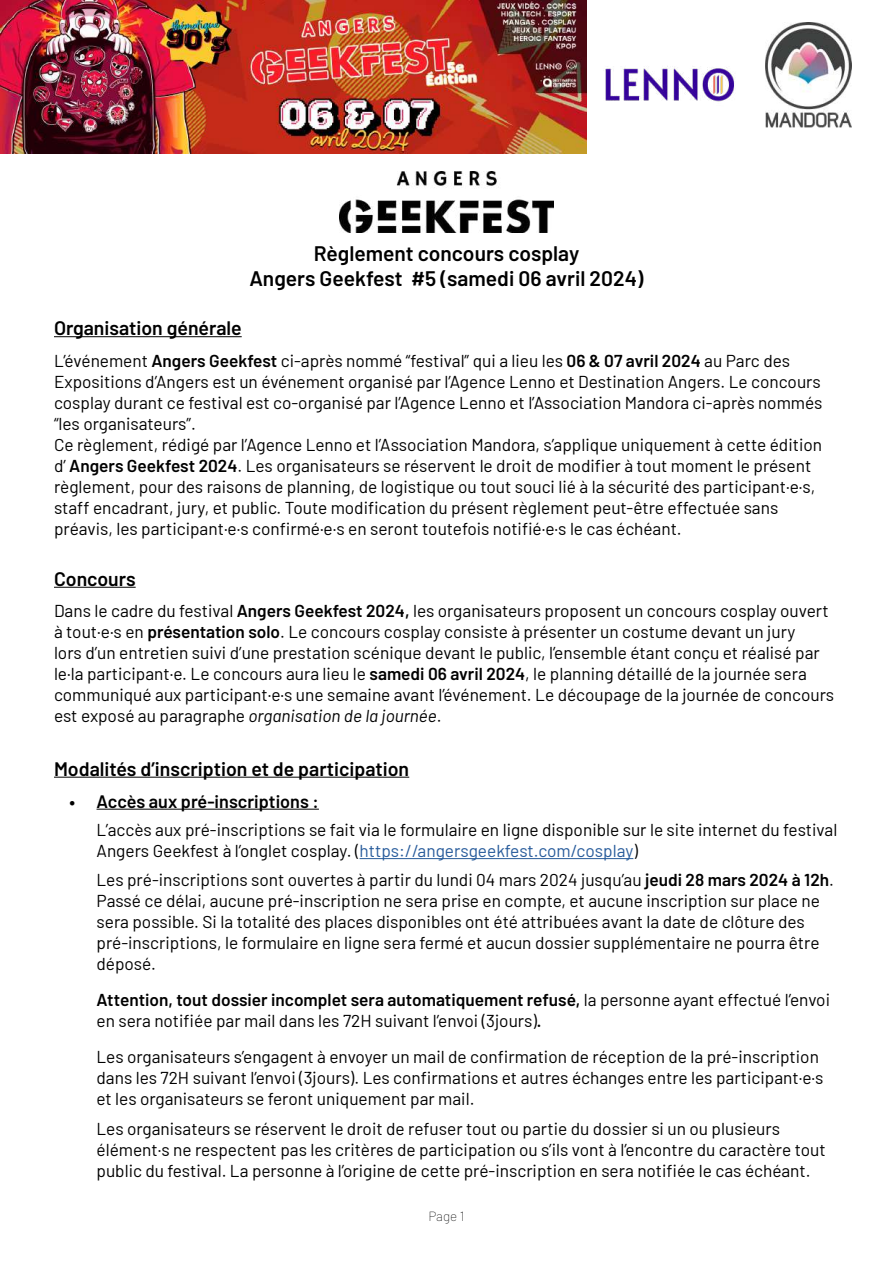
<style>
.page{position:relative;width:893px;height:1263px;background:#fff}
.page>*{position:absolute;margin:0;border:0;box-sizing:border-box;transform-origin:0 0}
.t1{font:600 21px/25.2px "Barlow";color:#000;text-align:center}
.t2{font:600 19.5px "Barlow";color:#000}
.t3{font:600 18px "Barlow";color:#000}
.t4{font:17.25px/21px "Barlow";color:#000}
.t5{font:100 13.5px "Barlow";color:#000}
.s1{font-weight:600}
.s2{font-style:italic}
.s3{color:#275b9b}
</style>
<div class="page">
<img style="left:339px;top:171px;width:214px;height:62px">
<img style="left:605px;top:66px;width:130px;height:36px">
<img style="left:765px;top:23px;width:86px;height:105px">
<hr style="left:54px;top:336px;width:188px;height:1px;background:#000">
<hr style="left:54px;top:587px;width:82px;height:1px;background:#000">
<hr style="left:54px;top:777px;width:355px;height:1px;background:#000">
<hr style="left:97px;top:809px;width:222px;height:1px;background:#000">
<hr style="left:360px;top:858px;width:273px;height:1px;background:#275b9b">
<img style="left:0;top:0;width:587px;height:153px">
<p class="t1" style="left:249px;top:239px;width:396px">Règlement concours cosplay<br>Angers Geekfest #5 (samedi 06 avril 2024)</p>
<p class="t2" style="left:54px;top:314px;width:189px">Organisation générale</p>
<p class="t4" style="left:54px;top:349px;width:770px">L’événement <span class="s1">Angers Geekfest</span> ci-après nommé “festival” qui a lieu les <span class="s1">06 &amp; 07 avril 2024</span> au Parc des Expositions d’Angers est un événement organisé par l’Agence Lenno et Destination Angers. Le concours cosplay durant ce festival est co-organisé par l’Agence Lenno et l’Association Mandora ci-après nommés “les organisateurs”.<br>Ce règlement, rédigé par l’Agence Lenno et l’Association Mandora, s’applique uniquement à cette édition d’ <span class="s1">Angers Geekfest 2024</span>. Les organisateurs se réservent le droit de modifier à tout moment le présent règlement, pour des raisons de planning, de logistique ou tout souci lié à la sécurité des participant·e·s, staff encadrant, jury, et public. Toute modification du présent règlement peut-être effectuée sans préavis, les participant·e·s confirmé·e·s en seront toutefois notifié·e·s le cas échéant.</p>
<p class="t2" style="left:54px;top:564px;width:83px">Concours</p>
<p class="t4" style="left:54px;top:599px;width:782px">Dans le cadre du festival <span class="s1">Angers Geekfest 2024,</span> les organisateurs proposent un concours cosplay ouvert à tout·e·s en <span class="s1">présentation solo</span>. Le concours cosplay consiste à présenter un costume devant un jury<br>lors d’un entretien suivi d’une prestation scénique devant le public, l’ensemble étant conçu et réalisé par le·la participant·e. Le concours aura lieu le <span class="s1">samedi 06 avril 2024</span>, le planning détaillé de la journée sera communiqué aux participant·e·s une semaine avant l’événement. Le découpage de la journée de concours est exposé au paragraphe <span class="s2">organisation de la journée</span>.</p>
<p class="t2" style="left:54px;top:754px;width:357px">Modalités d’inscription et de participation</p>
<p class="t3" style="left:70px;top:788px;width:251px">• Accès aux pré-inscriptions :</p>
<p class="t4" style="left:97px;top:818px;width:742px">L’accès aux pré-inscriptions se fait via le formulaire en ligne disponible sur le site internet du festival<br>Angers Geekfest à l’onglet cosplay. (<span class="s3">https://angersgeekfest.com/cosplay</span>)</p>
<p class="t4" style="left:97px;top:868px;width:739px">Les pré-inscriptions sont ouvertes à partir du lundi 04 mars 2024 jusqu’au <span class="s1">jeudi 28 mars 2024 à 12h</span>.<br>Passé ce délai, aucune pré-inscription ne sera prise en compte, et aucune inscription sur place ne sera possible. Si la totalité des places disponibles ont été attribuées avant la date de clôture des pré-inscriptions, le formulaire en ligne sera fermé et aucun dossier supplémentaire ne pourra être déposé.</p>
<p class="t4" style="left:97px;top:988px;width:735px"><span class="s1">Attention, tout dossier incomplet sera automatiquement refusé,</span> la personne ayant effectué l’envoi en sera notifiée par mail dans les 72H suivant l’envoi (3jours)<span class="s1">.</span></p>
<p class="t4" style="left:97px;top:1045px;width:728px">Les organisateurs s’engagent à envoyer un mail de confirmation de réception de la pré-inscription dans les 72H suivant l’envoi (3jours). Les confirmations et autres échanges entre les participant·e·s et les organisateurs se feront uniquement par mail.</p>
<p class="t4" style="left:97px;top:1117px;width:731px">Les organisateurs se réservent le droit de refuser tout ou partie du dossier si un ou plusieurs élément·s ne respectent pas les critères de participation ou s’ils vont à l’encontre du caractère tout public du festival. La personne à l’origine de cette pré-inscription en sera notifiée le cas échéant.</p>
<p class="t5" style="left:428px;top:1207px;width:38px">Page 1</p>
</div>
